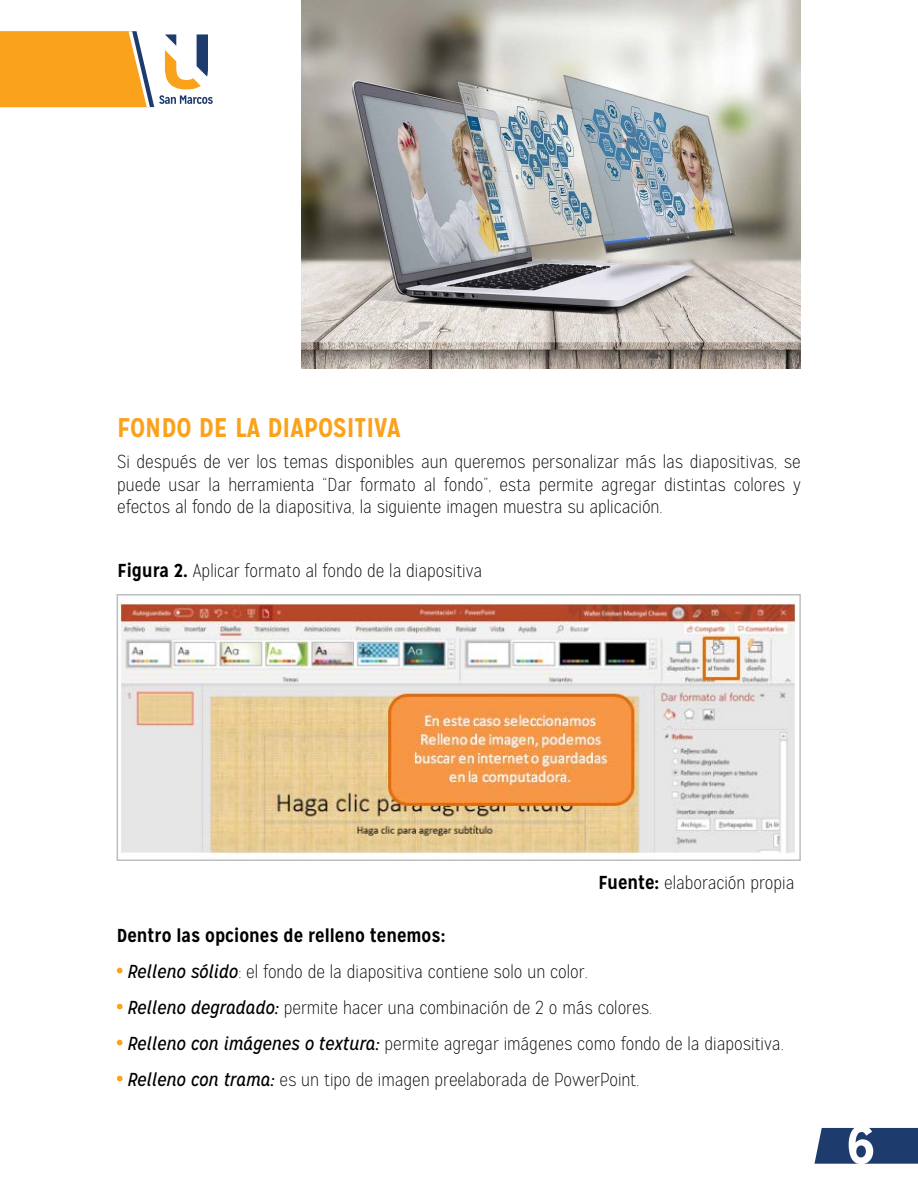
<style>
.page{position:relative;width:918px;height:1188px;background:#fff}
.page>*{position:absolute;margin:0;border:0;box-sizing:border-box;transform-origin:0 0}
.t1{font:700 54.15px "Mission Gothic";color:#fefefe}
.t2{font:700 27px "Mission Gothic";color:#faa21b}
.t3{font:100 18.75px/36px "Mission Gothic";color:#000;text-align:justify}
.s1{font-weight:700}
.s2{font-weight:400;font-style:italic}
</style>
<div class="page">
<svg style="left:0;top:31px;width:213px;height:76px"></svg>
<svg style="left:814px;top:1128px;width:104px;height:36px;background:#274573"></svg>
<img style="left:120px;top:600px;width:677px;height:256px">
<div style="left:117px;top:594px;width:684px;height:267px;border:2px solid #bcbec0"></div>
<svg style="left:117px;top:968px;width:6px;height:5px"></svg>
<svg style="left:117px;top:1004px;width:6px;height:5px"></svg>
<svg style="left:117px;top:1040px;width:6px;height:5px"></svg>
<svg style="left:117px;top:1076px;width:6px;height:5px"></svg>
<img style="left:301px;top:0;width:500px;height:369px">
<h2 class="t2" style="left:117px;top:410px;width:285px">FONDO DE LA DIAPOSITIVA</h2>
<p class="t3" style="left:117px;top:451px;width:685px;line-height:22.5px">Si después de ver los temas disponibles aun queremos personalizar más las diapositivas, se puede usar la herramienta “Dar formato al fondo”, esta permite agregar distintas colores y efectos al fondo de la diapositiva, la siguiente imagen muestra su aplicación.</p>
<p class="t3" style="left:118px;top:553px;width:366px"><span class="s1">Figura 2.</span> Aplicar formato al fondo de la diapositiva</p>
<p class="t3" style="left:598px;top:864px;width:198px"><span class="s1">Fuente:</span> elaboración propia</p>
<p class="t3" style="left:127px;top:918px;width:658px;text-align:left;text-indent:-11px"><span class="s1">Dentro las opciones de relleno tenemos:<br></span><span class="s2">Relleno sólido</span>: el fondo de la diapositiva contiene solo un color.<br><span class="s2">Relleno degradado:</span> permite hacer una combinación de 2 o más colores.<br><span class="s2">Relleno con imágenes o textura:</span> permite agregar imágenes como fondo de la diapositiva.<br><span class="s2">Relleno con trama:</span> es un tipo de imagen preelaborada de PowerPoint.</p>
<h1 class="t1" style="left:846px;top:1111px;width:31px">6</h1>
</div>
